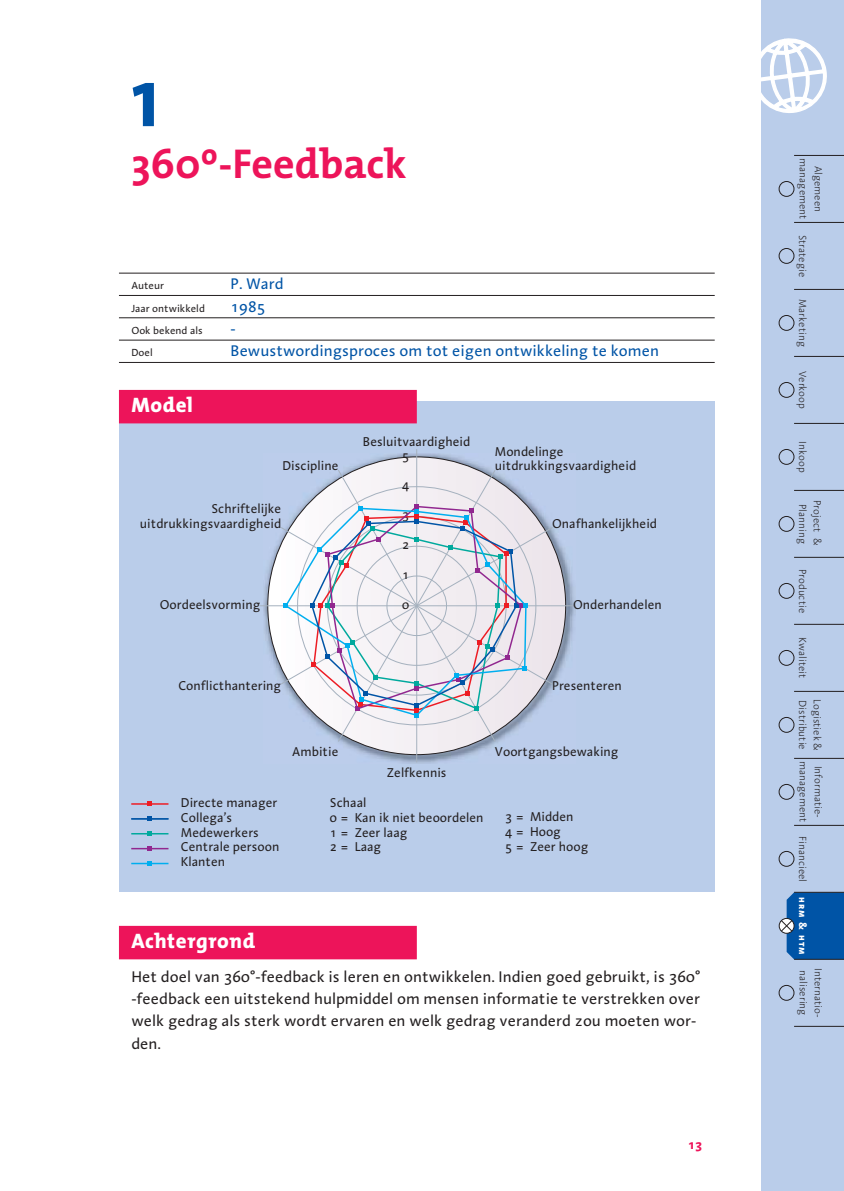
<style>
.page{position:relative;width:844px;height:1191px;background:#fff}
.page>*{position:absolute;margin:0;border:0;box-sizing:border-box;transform-origin:0 0}
.t1{font:700 84px "The Mix";color:#0054a6}
.t2{font:700 42px "The Mix";color:#ed145a}
.t3{font:800 21px "The Mix";letter-spacing:.03em;color:#fff}
.t4{font:15.75px/22.4px "Linotype Aroma";color:#231f20}
.t5{font:15.75px "Linotype Aroma";color:#0054a6}
.t6{font:13.12px/14.9px "Linotype Aroma";color:#231f20}
.t7{font:700 13.12px "Linotype Aroma SC";color:#ed145a}
.t8{font:300 10.5px/14.9px "Linotype Aroma";color:#231f20;text-align:center}
.t9{font:10.5px "Linotype Aroma";color:#231f20}
.t10{font:700 10.5px "Linotype Aroma SC";letter-spacing:.1em;color:#fff}
</style>
<div class="page">
<div style="left:119px;top:401px;width:595px;height:490px;background:#bacdea"></div>
<img style="left:263px;top:453px;width:312px;height:310px">
<svg style="left:268px;top:457px;width:297px;height:297px;background:#ede9ed"></svg>
<hr style="left:416px;top:605px;width:157px;height:1px;background:#a5b1be">
<hr style="left:416px;top:449px;width:1px;height:157px;background:#a5b1be">
<hr style="left:260px;top:605px;width:156px;height:1px;background:#a5b1be">
<hr style="left:416px;top:606px;width:1px;height:156px;background:#a5b1be">
<hr style="left:131px;top:803px;width:37px;height:1px;background:#ed1c24">
<hr style="left:131px;top:818px;width:37px;height:1px;background:#0054a6">
<hr style="left:131px;top:833px;width:37px;height:1px;background:#00a99d">
<hr style="left:131px;top:848px;width:37px;height:1px;background:#91278f">
<hr style="left:131px;top:862px;width:37px;height:2px;background:#00aeef">
<svg style="left:147px;top:861px;width:5px;height:5px"></svg>
<svg style="left:147px;top:846px;width:5px;height:5px"></svg>
<svg style="left:147px;top:831px;width:5px;height:5px"></svg>
<svg style="left:147px;top:816px;width:5px;height:5px"></svg>
<svg style="left:147px;top:801px;width:5px;height:5px"></svg>
<svg style="left:280px;top:469px;width:273px;height:273px;background:#dbdbe6"></svg>
<hr style="left:119px;top:273px;width:595px;height:1px;background:#231f20">
<hr style="left:119px;top:295px;width:595px;height:1px;background:#231f20">
<hr style="left:119px;top:317px;width:595px;height:1px;background:#231f20">
<hr style="left:119px;top:340px;width:595px;height:1px;background:#231f20">
<hr style="left:119px;top:362px;width:595px;height:1px;background:#231f20">
<div style="left:119px;top:390px;width:297px;height:33px;background:#ed145a"></div>
<div style="left:119px;top:926px;width:297px;height:33px;background:#ed145a"></div>
<div style="left:761px;top:0;width:82px;height:1191px;background:#bacdea"></div>
<div style="left:778px;top:918px;width:16px;height:15px;border:1px solid #231f20;border-radius:50%"></div>
<svg style="left:780px;top:893px;width:63px;height:66px;background:#1963ac"></svg>
<div style="left:778px;top:181px;width:16px;height:16px;border:1px solid #231f20;border-radius:50%"></div>
<div style="left:778px;top:248px;width:16px;height:16px;border:1px solid #231f20;border-radius:50%"></div>
<div style="left:778px;top:315px;width:16px;height:16px;border:1px solid #231f20;border-radius:50%"></div>
<div style="left:778px;top:382px;width:16px;height:16px;border:1px solid #231f20;border-radius:50%"></div>
<div style="left:778px;top:449px;width:16px;height:16px;border:1px solid #231f20;border-radius:50%"></div>
<div style="left:778px;top:516px;width:16px;height:16px;border:1px solid #231f20;border-radius:50%"></div>
<div style="left:778px;top:583px;width:16px;height:15px;border:1px solid #231f20;border-radius:50%"></div>
<div style="left:778px;top:650px;width:16px;height:15px;border:1px solid #231f20;border-radius:50%"></div>
<div style="left:778px;top:717px;width:16px;height:15px;border:1px solid #231f20;border-radius:50%"></div>
<div style="left:778px;top:784px;width:16px;height:15px;border:1px solid #231f20;border-radius:50%"></div>
<div style="left:778px;top:851px;width:16px;height:15px;border:1px solid #231f20;border-radius:50%"></div>
<div style="left:778px;top:985px;width:16px;height:15px;border:1px solid #231f20;border-radius:50%"></div>
<hr style="left:793px;top:1026px;width:50px;height:1px;background:#231f20">
<hr style="left:793px;top:825px;width:50px;height:1px;background:#231f20">
<hr style="left:793px;top:758px;width:50px;height:1px;background:#231f20">
<hr style="left:793px;top:959px;width:50px;height:1px;background:#231f20">
<hr style="left:793px;top:892px;width:50px;height:1px;background:#231f20">
<hr style="left:793px;top:691px;width:50px;height:1px;background:#231f20">
<hr style="left:793px;top:490px;width:50px;height:1px;background:#231f20">
<hr style="left:793px;top:423px;width:50px;height:1px;background:#231f20">
<hr style="left:793px;top:624px;width:50px;height:1px;background:#231f20">
<hr style="left:793px;top:557px;width:50px;height:1px;background:#231f20">
<hr style="left:793px;top:356px;width:50px;height:1px;background:#231f20">
<hr style="left:793px;top:289px;width:50px;height:1px;background:#231f20">
<hr style="left:793px;top:222px;width:50px;height:1px;background:#231f20">
<hr style="left:793px;top:155px;width:50px;height:1px;background:#231f20">
<h1 class="t1" style="left:131px;top:62px;width:30px">1</h1>
<h2 class="t2" style="left:131px;top:146px;width:276px">360º-Feedback</h2>
<p class="t9" style="left:131px;top:282px;width:34px">Auteur</p>
<p class="t5" style="left:230px;top:278px;width:54px">P. Ward</p>
<p class="t9" style="left:131px;top:304px;width:75px">Jaar ontwikkeld</p>
<p class="t5" style="left:230px;top:300px;width:36px">1985</p>
<p class="t9" style="left:131px;top:326px;width:73px">Ook bekend als</p>
<p class="t5" style="left:230px;top:323px;width:7px">-</p>
<p class="t9" style="left:131px;top:349px;width:23px">Doel</p>
<p class="t5" style="left:230px;top:345px;width:430px">Bewustwordingsproces om tot eigen ontwikkeling te komen</p>
<h3 class="t3" style="left:131px;top:396px;width:63px">Model</h3>
<p class="t6" style="left:282px;top:460px;width:58px">Discipline</p>
<p class="t6" style="left:140px;top:502px;width:143px;text-align:right">Schriftelijke uitdrukkingsvaardigheid</p>
<p class="t6" style="left:160px;top:598px;width:102px">Oordeelsvorming</p>
<p class="t6" style="left:363px;top:435px;width:109px">Besluitvaardigheid</p>
<p class="t6" style="left:402px;top:449px;width:9px">5</p>
<p class="t6" style="left:402px;top:479px;width:9px">4</p>
<p class="t6" style="left:402px;top:508px;width:9px">3</p>
<p class="t6" style="left:402px;top:538px;width:9px">2</p>
<p class="t6" style="left:402px;top:568px;width:9px">1</p>
<p class="t6" style="left:402px;top:598px;width:9px">0</p>
<p class="t6" style="left:495px;top:445px;width:143px">Mondelinge uitdrukkingsvaardigheid</p>
<p class="t6" style="left:552px;top:517px;width:106px">Onafhankelijkheid</p>
<p class="t6" style="left:573px;top:598px;width:90px">Onderhandelen</p>
<p class="t6" style="left:178px;top:679px;width:104px">Conflicthantering</p>
<p class="t6" style="left:552px;top:679px;width:71px">Presenteren</p>
<p class="t6" style="left:181px;top:796px;width:100px">Directe manager<br>Collega’s<br>Medewerkers<br>Centrale persoon<br>Klanten</p>
<p class="t6" style="left:292px;top:745px;width:48px">Ambitie</p>
<p class="t6" style="left:387px;top:766px;width:61px">Zelfkennis</p>
<p class="t6" style="left:330px;top:796px;width:155px">Schaal<br>0 = Kan ik niet beoordelen<br>1 = Zeer laag<br>2 = Laag</p>
<p class="t6" style="left:495px;top:745px;width:125px">Voortgangsbewaking</p>
<p class="t6" style="left:505px;top:810px;width:85px">3 = Midden<br>4 = Hoog<br>5 = Zeer hoog</p>
<h3 class="t3" style="left:131px;top:932px;width:125px">Achtergrond</h3>
<p class="t4" style="left:131px;top:966px;width:570px">Het doel van 360°-feedback is leren en ontwikkelen. Indien goed gebruikt, is 360° -feedback een uitstekend hulpmiddel om mensen informatie te verstrekken over welk gedrag als sterk wordt ervaren en welk gedrag veranderd zou moeten wor&shy;den.</p>
<p class="t7" style="left:687px;top:1137px;width:16px">13</p>
<p class="t8" style="left:824px;top:158px;width:63px;rotate:90deg">Algemeen management</p>
<p class="t8" style="left:808px;top:235px;width:44px;rotate:90deg">Strategie</p>
<p class="t8" style="left:808px;top:299px;width:49px;rotate:90deg">Marketing</p>
<p class="t8" style="left:808px;top:371px;width:40px;rotate:90deg">Verkoop</p>
<p class="t8" style="left:808px;top:441px;width:33px;rotate:90deg">Inkoop</p>
<p class="t8" style="left:823px;top:500px;width:47px;rotate:90deg">Project &amp;<br>Planning</p>
<p class="t8" style="left:808px;top:568px;width:46px;rotate:90deg">Productie</p>
<p class="t8" style="left:808px;top:637px;width:42px;rotate:90deg">Kwaliteit</p>
<p class="t8" style="left:808px;top:700px;width:51px;rotate:90deg">Distributie</p>
<p class="t8" style="left:823px;top:699px;width:53px;rotate:90deg">Logistiek &amp;</p>
<p class="t8" style="left:824px;top:761px;width:63px;rotate:90deg">Informatie&shy;management</p>
<p class="t8" style="left:808px;top:835px;width:48px;rotate:90deg">Financieel</p>
<p class="t10" style="left:808px;top:897px;width:59px;rotate:90deg">hrm &amp; htm</p>
<p class="t8" style="left:809px;top:970px;width:47px;rotate:90deg">nalisering</p>
<p class="t8" style="left:824px;top:968px;width:51px;rotate:90deg">Internatio-</p>
</div>
